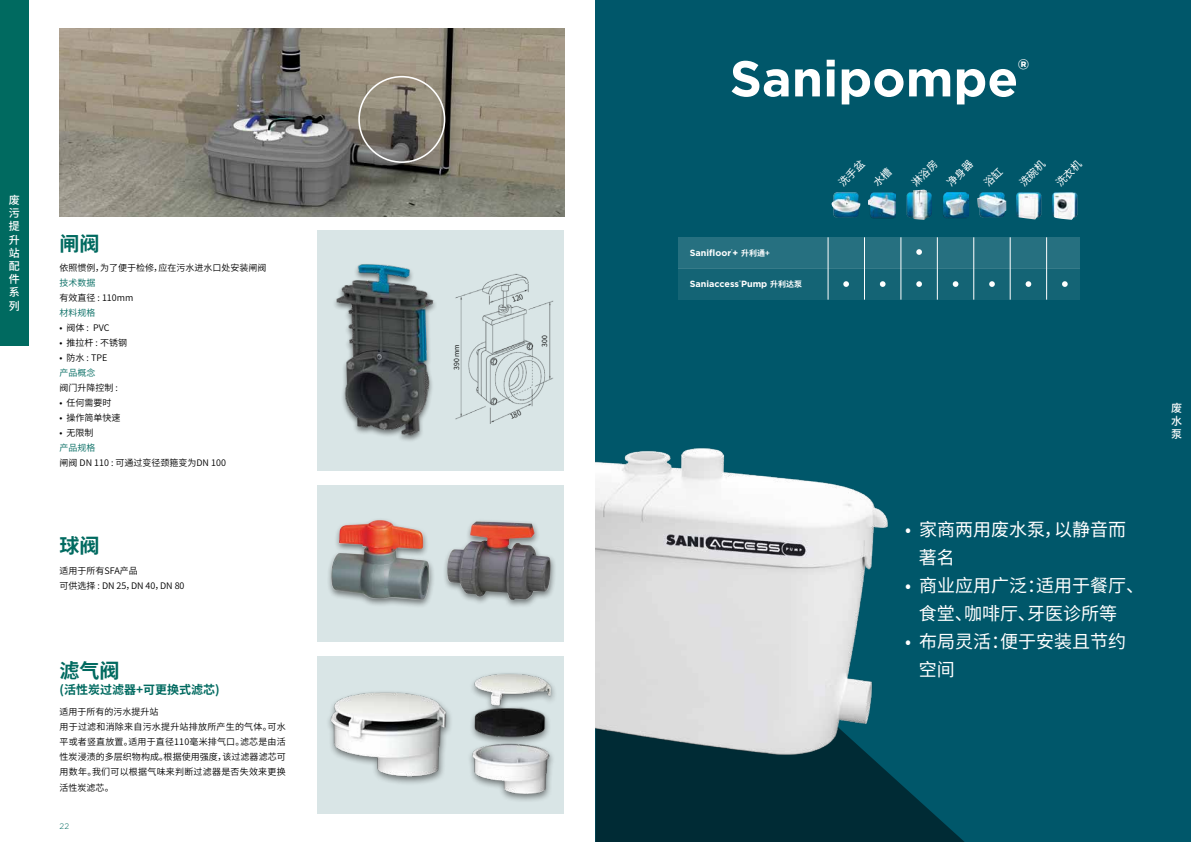
<style>
.page{position:relative;width:1191px;height:842px;background:#fff}
.page>*{position:absolute;margin:0;border:0;box-sizing:border-box;transform-origin:0 0}
.t1{font:700 50.3px "Gotham";color:#fff}
.t2{font:700 20px "Source Han Sans CN";color:#006a60}
.t3{font:18px/28px "Source Han Sans CN";color:#fff}
.t4{font:700 12px "Source Han Sans CN";color:#006a60}
.t5{font:500 11px/13.2px "Source Han Sans CN";color:#fff;text-align:justify}
.t6{font:9px/15px "Source Han Sans CN";color:#000}
.t7{font:9px/15px "Source Han Sans CN";letter-spacing:.02em;color:#000}
.t8{font:700 9px "Gotham";color:#fff}
.t9{font:9px "Source Han Sans CN";color:#006a60}
.t10{font:700 8px "Source Han Sans CN";color:#fff}
.t11{font:300 8px "Gotham";color:#006a60}
.t12{font:6.9px "Source Han Sans CN";color:#000}
.t13{font:700 4px "Gotham";color:#fff}
.s1{font-family:"Gotham";font-size:9px}
.s2{font-family:"Source Han Sans CN";font-size:8px}
.s3{font-style:inherit}
</style>
<div class="page">
<div style="left:317px;top:231px;width:247px;height:240px;background:#d9e5e6"></div>
<img style="left:455px;top:274px;width:99px;height:149px">
<div style="left:595px;top:0;width:596px;height:842px;background:#00576a"></div>
<svg style="left:595px;top:758px;width:370px;height:84px;background:#00303b"></svg>
<img style="left:906px;top:190px;width:26px;height:30px">
<img style="left:943px;top:192px;width:25px;height:26px">
<img style="left:977px;top:192px;width:29px;height:25px">
<img style="left:1052px;top:192px;width:25px;height:28px">
<img style="left:1016px;top:192px;width:25px;height:27px">
<img style="left:831px;top:192px;width:29px;height:26px">
<img style="left:868px;top:192px;width:27px;height:27px">
<div style="left:678px;top:237px;width:402px;height:31px;background:#267080"></div>
<div style="left:678px;top:268px;width:402px;height:32px;background:#146475"></div>
<svg style="left:916px;top:249px;width:6px;height:6px"></svg>
<svg style="left:916px;top:281px;width:6px;height:6px"></svg>
<svg style="left:952px;top:281px;width:6px;height:6px"></svg>
<svg style="left:989px;top:281px;width:5px;height:6px"></svg>
<hr style="left:827px;top:237px;width:1px;height:63px;background:#fff">
<hr style="left:864px;top:237px;width:1px;height:63px;background:#fff">
<hr style="left:1046px;top:237px;width:1px;height:63px;background:#fff">
<hr style="left:900px;top:237px;width:1px;height:63px;background:#fff">
<hr style="left:937px;top:237px;width:1px;height:63px;background:#fff">
<hr style="left:973px;top:237px;width:1px;height:63px;background:#fff">
<hr style="left:1009px;top:237px;width:1px;height:63px;background:#fff">
<svg style="left:1025px;top:281px;width:6px;height:6px"></svg>
<svg style="left:1062px;top:281px;width:5px;height:6px"></svg>
<svg style="left:880px;top:281px;width:5px;height:6px"></svg>
<svg style="left:843px;top:281px;width:6px;height:6px"></svg>
<div style="left:317px;top:656px;width:247px;height:158px;background:#d9e5e6"></div>
<img style="left:334px;top:264px;width:101px;height:176px">
<img style="left:60px;top:28px;width:504px;height:188px">
<div style="left:358px;top:76px;width:87px;height:87px;border:2px solid #fff;border-radius:50%"></div>
<div style="left:326px;top:689px;width:127px;height:97px;background:#000;opacity:.5"></div>
<img style="left:330px;top:691px;width:118px;height:88px">
<div style="left:466px;top:671px;width:91px;height:132px;background:#000;opacity:.5"></div>
<img style="left:471px;top:673px;width:81px;height:124px">
<div style="left:317px;top:486px;width:247px;height:156px;background:#d9e5e6"></div>
<img style="left:328px;top:519px;width:105px;height:87px">
<img style="left:444px;top:521px;width:110px;height:85px">
<img style="left:595px;top:448px;width:293px;height:310px">
<div style="left:0;top:0;width:28px;height:345px;background:#006a60"></div>
<svg style="left:512px;top:294px;width:11px;height:8px"></svg>
<svg style="left:510px;top:410px;width:11px;height:9px"></svg>
<p class="t5" style="left:9px;top:194px;width:12px">废污提升站配件系列</p>
<h2 class="t2" style="left:60px;top:233px;width:41px">闸阀</h2>
<p class="t6" style="left:60px;top:260px;width:208px">依照惯例，为了便于检修，应在污水进水口处安装闸阀</p>
<p class="t9" style="left:60px;top:278px;width:37px">技术数据</p>
<p class="t6" style="left:60px;top:290px;width:75px">有效直径 : 110mm</p>
<p class="t9" style="left:60px;top:308px;width:37px">材料规格</p>
<p class="t6" style="left:60px;top:320px;width:51px">• 阀体 : PVC</p>
<p class="t6" style="left:60px;top:335px;width:69px">• 推拉杆 : 不锈钢</p>
<p class="t6" style="left:60px;top:350px;width:49px">• 防水 : TPE</p>
<p class="t9" style="left:60px;top:368px;width:37px">产品概念</p>
<p class="t6" style="left:60px;top:380px;width:60px">阀门升降控制 :</p>
<p class="t6" style="left:60px;top:395px;width:54px">• 任何需要时</p>
<p class="t6" style="left:60px;top:411px;width:63px">• 操作简单快速</p>
<p class="t6" style="left:60px;top:426px;width:36px">• 无限制</p>
<p class="t9" style="left:60px;top:443px;width:37px">产品规格</p>
<p class="t6" style="left:60px;top:456px;width:168px">闸阀 DN 110 : 可通过变径颈箍变为DN 100</p>
<h2 class="t2" style="left:60px;top:534px;width:41px">球阀</h2>
<p class="t6" style="left:60px;top:563px;width:126px">适用于所有SFA产品<br>可供选择 : DN 25，DN 40，DN 80</p>
<h2 class="t2" style="left:60px;top:660px;width:61px">滤气阀</h2>
<h3 class="t4" style="left:60px;top:683px;width:162px">(活性炭过滤器+可更换式滤芯)</h3>
<p class="t7" style="left:60px;top:705px;width:228px">适用于所有的污水提升站<br>用于过滤和消除来自污水提升站排放所产生的气体。可水平或者竖直放置。适用于直径110毫米排气口。滤芯是由活性炭浸渍的多层织物构成。根据使用强度，该过滤器滤芯可用数年。我们可以根据气味来判断过滤器是否失效来更换</p>
<p class="t6" style="left:60px;top:781px;width:56px">活性炭滤芯。</p>
<p class="t11" style="left:60px;top:821px;width:11px">22</p>
<p class="t12" style="left:453px;top:370px;width:27px;rotate:-90deg">390 mm</p>
<p class="t12" style="left:541px;top:347px;width:13px;rotate:-90deg">300</p>
<h1 class="t1" style="left:729px;top:45px;width:301px">Sanipompe<sup>®</sup></h1>
<p class="t8" style="left:690px;top:247px;width:43px">Sanifloor</p>
<p class="t13" style="left:731px;top:248px;width:3px">®</p>
<p class="t10" style="left:732px;top:248px;width:39px"><span class="s1">+</span> 升利通+</p>
<p class="t8" style="left:690px;top:278px;width:114px">Saniaccess<sup>®</sup>Pump <span class="s2">升利达泵</span></p>
<h3 class="t3" style="left:919px;top:516px;width:209px;text-indent:-14px"><span class="s3">•</span> 家商两用废水泵，以静音而著名</h3>
<h3 class="t3" style="left:919px;top:572px;width:226px;text-indent:-14px"><span class="s3">•</span> 商业应用广泛：适用于餐厅、食堂、咖啡厅、牙医诊所等</h3>
<h3 class="t3" style="left:919px;top:628px;width:209px;text-indent:-14px"><span class="s3">•</span> 布局灵活：便于安装且节约空间</h3>
<p class="t5" style="left:1171px;top:401px;width:12px">废水泵</p>
</div>
